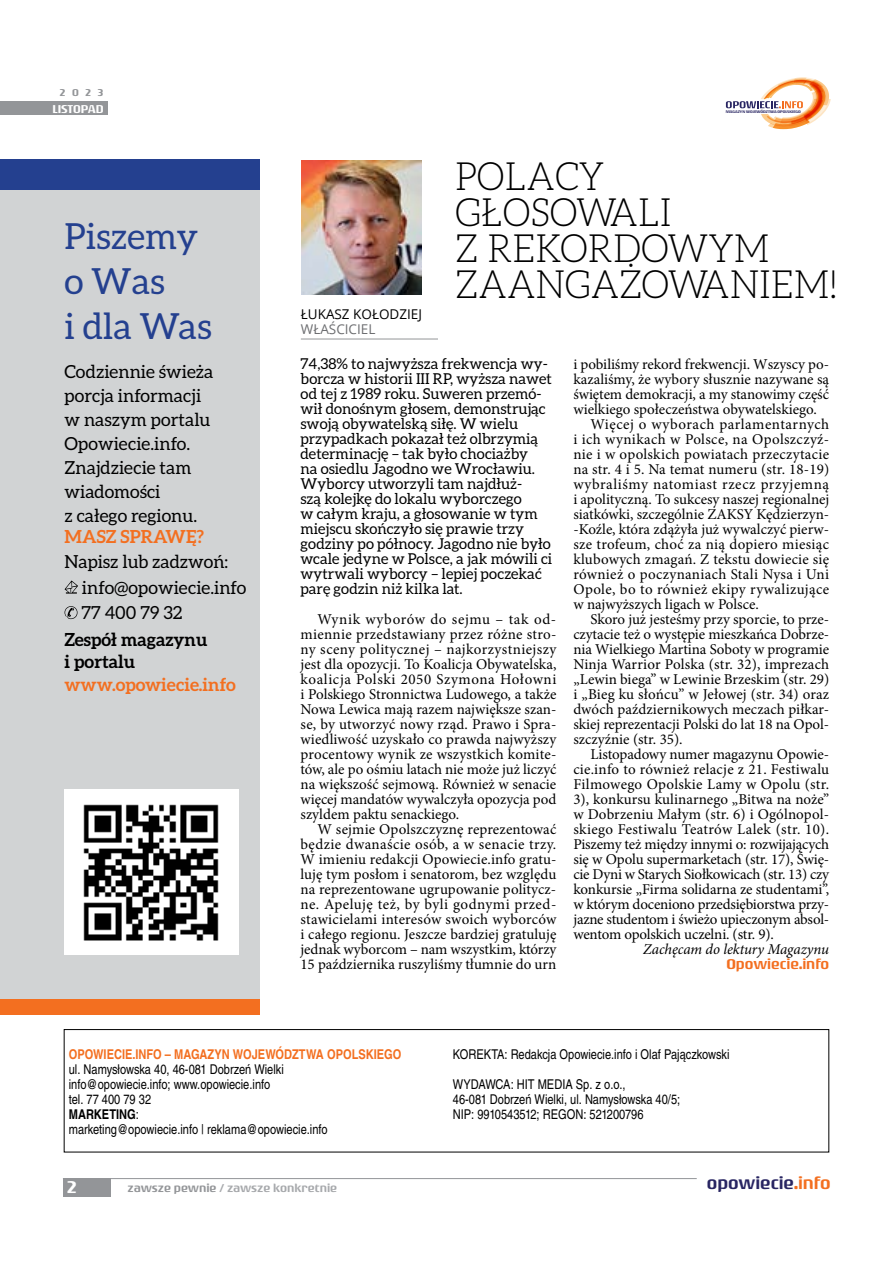
<style>
.page{position:relative;width:893px;height:1263px;background:#fff}
.page>*{position:absolute;margin:0;border:0;box-sizing:border-box;transform-origin:0 0}
.t1{font:300 39px/36px "Aleo";color:#000;scale:.95 1}
.t2{font:36px/45px "Aleo";color:#24408f}
.t3{font:18px/24px "Aleo";color:#000}
.t4{font:700 18px "Aleo";color:#f36f20}
.t5{font:700 18px/22.5px "Aleo";color:#000}
.t6{font:500 18px "Rogue Sans Ext";color:#282562}
.t7{font:500 18px "Rogue Sans Ext";color:#fff}
.t8{font:15px/15px "Minion Pro";color:#000;text-align:justify}
.t9{font:15px/15px "Aleo";color:#000}
.t10{font:15px "Minion Pro";letter-spacing:.02em;color:#000}
.t11{font:15px "Minion Pro";letter-spacing:.025em;color:#000}
.t12{font:15px "Minion Pro";letter-spacing:.04em;color:#000}
.t13{font:15px "Minion Pro";letter-spacing:.035em;color:#000}
.t14{font:italic 15px "Minion Pro";letter-spacing:-.005em;color:#000}
.t15{font:500 15px "Rogue Sans Ext";color:#f36f20}
.t16{font:13.5px/15px "Nimbus San LOT Reg Con";color:#000}
.t17{font:13.5px "Nimbus San LOT Bol Con";color:#f36f20}
.t18{font:13.5px "Open Sans";color:#000}
.t19{font:13.5px "Open Sans";color:#6d6e71}
.t20{font:13.5px "Nimbus San LOT Bol Con";color:#000}
.t21{font:500 12px "Rogue Sans Ext";color:#a7a9ac}
.t22{font:500 12px "Rogue Sans Ext";color:#fff}
.t23{font:500 10.5px "Rogue Sans Ext";color:#939598}
.t24{font:500 4.05px "Rogue Sans Ext";color:#282562;scale:1.04 1}
.s1{font-family:"Nimbus San LOT Reg Con"}
.s2{color:#939598}
.s3{color:#f36f20}
</style>
<div class="page">
<div style="left:63px;top:1178px;width:48px;height:18px;background:#939598"></div>
<hr style="left:63px;top:1178px;width:634px;height:1px;background:#939598">
<div style="left:0;top:101px;width:108px;height:14px;background:#939598"></div>
<svg style="left:726px;top:77px;width:105px;height:52px"></svg>
<hr style="left:301px;top:339px;width:137px;height:1px;background:#939598">
<img style="left:302px;top:160px;width:119px;height:134px">
<div style="left:64px;top:1029px;width:765px;height:123px;border:1px solid #000"></div>
<div style="left:0;top:159px;width:259px;height:855px;background:#d1d3d4"></div>
<svg style="left:65px;top:580px;width:13px;height:14px"></svg>
<svg style="left:65px;top:606px;width:13px;height:13px"></svg>
<div style="left:0;top:999px;width:259px;height:15px;background:#f36f20"></div>
<div style="left:0;top:159px;width:259px;height:30px;background:#24408f"></div>
<div style="left:65px;top:789px;width:174px;height:165px;background:#fff"></div>
<img style="left:83px;top:804px;width:136px;height:137px">
<p class="t23" style="left:60px;top:87px;width:45px">2023</p>
<p class="t22" style="left:52px;top:101px;width:53px">LISTOPAD</p>
<h2 class="t2" style="left:65px;top:213px;width:149px">Piszemy o Was<br>i dla Was</h2>
<p class="t3" style="left:65px;top:359px;width:150px">Codziennie świeża porcja informacji w naszym portalu<br>Opowiecie.info.<br>Znajdziecie tam wiadomości<br>z całego regionu.</p>
<p class="t4" style="left:65px;top:526px;width:141px">MASZ SPRAWĘ?</p>
<p class="t3" style="left:81px;top:549px;width:166px;line-height:25.2px;text-indent:-17px">Napisz lub zadzwoń: info@opowiecie.info<br>77 400 79 32</p>
<p class="t5" style="left:65px;top:627px;width:144px">Zespół magazynu i portalu</p>
<p class="t4" style="left:65px;top:674px;width:173px">www.opowiecie.info</p>
<p class="t24" style="left:726px;top:109px;width:74px">MAGAZYN WOJEWÓDZTWA OPOLSKIEGO</p>
<p class="t18" style="left:301px;top:305px;width:123px">ŁUKASZ KOŁODZIEJ</p>
<p class="t19" style="left:301px;top:320px;width:76px">WŁAŚCICIEL</p>
<h1 class="t1" style="left:455px;top:159px;width:404px">POLACY<br>GŁOSOWALI<br>Z REKORDOWYM<br>ZAANGAŻOWANIEM!</h1>
<p class="t9" style="left:300px;top:356px;width:253px">74,38% to najwyższa frekwencja wy&shy;borcza w historii III RP, wyższa nawet od tej z 1989 roku. Suweren przemó&shy;wił donośnym głosem, demonstrując swoją obywatelską siłę. W wielu przypadkach pokazał też olbrzymią determinację – tak było chociażby<br>na osiedlu Jagodno we Wrocławiu.<br>Wyborcy utworzyli tam najdłuż-<br>szą kolejkę do lokalu wyborczego<br>w całym kraju, a głosowanie w tym miejscu skończyło się prawie trzy godziny po północy. Jagodno nie było wcale jedyne w Polsce, a jak mówili ci wytrwali wyborcy – lepiej poczekać parę godzin niż kilka lat.</p>
<p class="t8" style="left:300px;top:612px;width:257px;text-indent:17px">Wynik wyborów do sejmu – tak od&shy;miennie przedstawiany przez różne stro&shy;ny sceny politycznej – najkorzystniejszy jest dla opozycji. To Koalicja Obywatelska, koalicja Polski 2050 Szymona Hołowni i Polskiego Stronnictwa Ludowego, a także Nowa Lewica mają razem największe szan&shy;se, by utworzyć nowy rząd. Prawo i Spra&shy;wiedliwość uzyskało co prawda najwyższy procentowy wynik ze wszystkich komite&shy;tów, ale po ośmiu latach nie może już liczyć na większość sejmową. Również w senacie więcej mandatów wywalczyła opozycja pod szyldem paktu senackiego.</p>
<p class="t8" style="left:300px;top:822px;width:257px;text-indent:17px">W sejmie Opolszczyznę reprezentować będzie dwanaście osób, a w senacie trzy.<br>W imieniu redakcji Opowiecie.info gratu&shy;luję tym posłom i senatorom, bez względu na reprezentowane ugrupowanie politycz&shy;ne. Apeluję też, by byli godnymi przed&shy;stawicielami interesów swoich wyborców i całego regionu. Jeszcze bardziej gratuluję jednak wyborcom – nam wszystkim, którzy 15 października ruszyliśmy tłumnie do urn</p>
<p class="t8" style="left:573px;top:357px;width:257px">i pobiliśmy rekord frekwencji. Wszyscy po-</p>
<p class="t8" style="left:573px;top:372px;width:257px">kazaliśmy, że wybory słusznie nazywane są</p>
<p class="t8" style="left:573px;top:387px;width:257px">świętem demokracji, a my stanowimy część</p>
<p class="t8" style="left:573px;top:402px;width:245px">wielkiego społeczeństwa obywatelskiego.</p>
<p class="t13" style="left:590px;top:414px;width:240px">Więcej o wyborach parlamentarnych</p>
<p class="t11" style="left:573px;top:429px;width:257px">i ich wynikach w Polsce, na Opolszczyź-</p>
<p class="t10" style="left:573px;top:444px;width:257px">nie i w opolskich powiatach przeczytacie</p>
<p class="t8" style="left:573px;top:462px;width:257px">na str. 4 i 5. Na temat numeru (str. 18-19)</p>
<p class="t12" style="left:573px;top:474px;width:257px">wybraliśmy natomiast rzecz przyjemną</p>
<p class="t8" style="left:573px;top:492px;width:257px">i apolityczną. To sukcesy naszej regionalnej</p>
<p class="t8" style="left:573px;top:507px;width:257px">siatkówki, szczególnie ZAKSY Kędzierzyn-</p>
<p class="t8" style="left:573px;top:522px;width:257px">-Koźle, która zdążyła już wywalczyć pierw-</p>
<p class="t10" style="left:573px;top:534px;width:257px">sze trofeum, choć za nią dopiero miesiąc</p>
<p class="t8" style="left:573px;top:552px;width:257px">klubowych zmagań. Z tekstu dowiecie się</p>
<p class="t10" style="left:573px;top:564px;width:257px">również o poczynaniach Stali Nysa i Uni</p>
<p class="t11" style="left:573px;top:579px;width:257px">Opole, bo to również ekipy rywalizujące</p>
<p class="t8" style="left:573px;top:597px;width:187px">w najwyższych ligach w Polsce.</p>
<p class="t8" style="left:590px;top:612px;width:240px">Skoro już jesteśmy przy sporcie, to prze-</p>
<p class="t8" style="left:573px;top:627px;width:257px">czytacie też o występie mieszkańca Dobrze-</p>
<p class="t8" style="left:573px;top:642px;width:257px">nia Wielkiego Martina Soboty w programie</p>
<p class="t8" style="left:573px;top:657px;width:257px">Ninja Warrior Polska (str. 32), imprezach</p>
<p class="t8" style="left:573px;top:672px;width:257px">„Lewin biega” w Lewinie Brzeskim (str. 29)</p>
<p class="t8" style="left:573px;top:687px;width:257px">i „Bieg ku słońcu” w Jełowej (str. 34) oraz</p>
<p class="t8" style="left:573px;top:702px;width:257px">dwóch październikowych meczach piłkar-</p>
<p class="t8" style="left:573px;top:717px;width:257px">skiej reprezentacji Polski do lat 18 na Opol-</p>
<p class="t8" style="left:573px;top:732px;width:111px">szczyźnie (str. 35).</p>
<p class="t8" style="left:590px;top:747px;width:240px">Listopadowy numer magazynu Opowie-</p>
<p class="t8" style="left:573px;top:762px;width:257px">cie.info to również relacje z 21. Festiwalu</p>
<p class="t10" style="left:573px;top:774px;width:257px">Filmowego Opolskie Lamy w Opolu (str.</p>
<p class="t8" style="left:573px;top:792px;width:257px">3), konkursu kulinarnego „Bitwa na noże”</p>
<p class="t8" style="left:573px;top:807px;width:257px">w Dobrzeniu Małym (str. 6) i Ogólnopol-</p>
<p class="t11" style="left:573px;top:819px;width:257px">skiego Festiwalu Teatrów Lalek (str. 10).</p>
<p class="t8" style="left:573px;top:837px;width:257px">Piszemy też między innymi o: rozwijających</p>
<p class="t8" style="left:573px;top:852px;width:257px">się w Opolu supermarketach (str. 17), Świę-</p>
<p class="t8" style="left:573px;top:867px;width:257px">cie Dyni w Starych Siołkowicach (str. 13) czy</p>
<p class="t8" style="left:573px;top:882px;width:257px">konkursie „Firma solidarna ze studentami”,</p>
<p class="t8" style="left:573px;top:897px;width:257px">w którym doceniono przedsiębiorstwa przy-</p>
<p class="t8" style="left:573px;top:912px;width:257px">jazne studentom i świeżo upieczonym absol-</p>
<p class="t8" style="left:573px;top:927px;width:202px">wentom opolskich uczelni. (str. 9).</p>
<p class="t14" style="left:643px;top:939px;width:188px">Zachęcam do lektury Magazynu</p>
<p class="t15" style="left:726px;top:955px;width:104px">Opowiecie.info</p>
<p class="t17" style="left:69px;top:1046px;width:334px">OPOWIECIE.INFO – MAGAZYN WOJEWÓDZTWA OPOLSKIEGO</p>
<p class="t16" style="left:69px;top:1062px;width:217px">ul. Namysłowska 40, 46-081 Dobrzeń Wielki info@opowiecie.info; www.opowiecie.info tel. 77 400 79 32</p>
<p class="t20" style="left:69px;top:1106px;width:72px">MARKETING<span class="s1">:</span></p>
<p class="t16" style="left:69px;top:1122px;width:260px">marketing@opowiecie.info | reklama@opowiecie.info</p>
<p class="t16" style="left:453px;top:1047px;width:278px">KOREKTA: Redakcja Opowiecie.info i Olaf Pajączkowski</p>
<p class="t16" style="left:453px;top:1077px;width:229px">WYDAWCA: HIT MEDIA Sp. z o.o.,<br>46-081 Dobrzeń Wielki, ul. Namysłowska 40/5;<br>NIP: 9910543512; REGON: 521200796</p>
<p class="t7" style="left:67px;top:1176px;width:11px">2</p>
<p class="t21" style="left:128px;top:1181px;width:211px"><span class="s2">zawsze pewnie</span> / zawsze konkretnie</p>
<p class="t6" style="left:707px;top:1172px;width:125px">opowiecie<span class="s3">.info</span></p>
</div>
